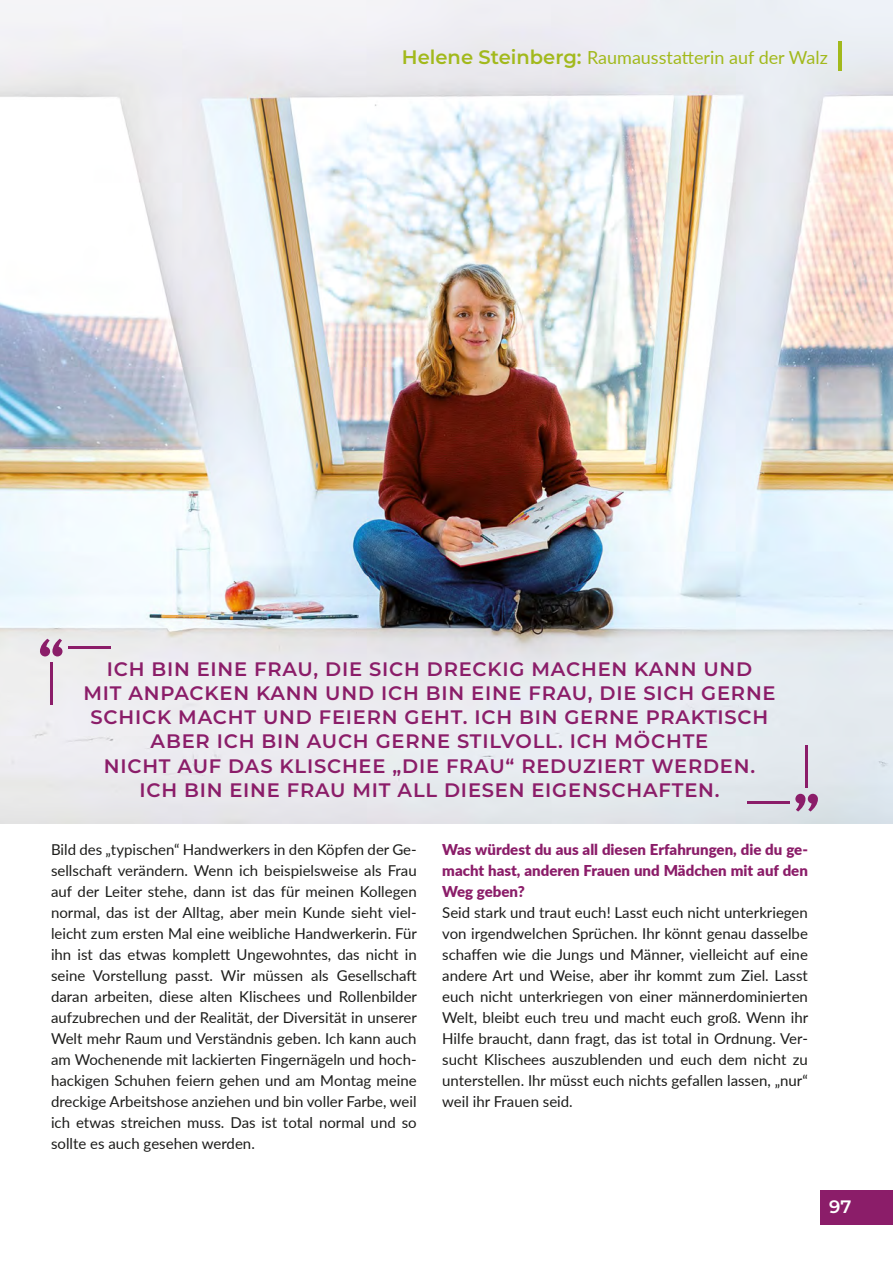
<style>
.page{position:relative;width:893px;height:1263px;background:#fff}
.page>*{position:absolute;margin:0;border:0;box-sizing:border-box;transform-origin:0 0}
.t1{font:600 19.5px/24px "Montserrat";letter-spacing:.04em;color:#8b1d69;text-align:center}
.Brsch_Kolumne{font:18px "Lato";color:#a2b91c}
.t2{font:600 18px "Montserrat";color:#fff}
.Brsch_Copy{font:15px/21px "Lato";color:#1d1d1b;text-align:justify}
.Brsch_Copy-2{font:900 15px/21px "Lato";color:#8b1d69;text-align:justify}
.s1{font-family:"Montserrat";font-weight:600;font-size:19.5px}
</style>
<div class="page">
<img style="left:0;top:0;width:893px;height:823px">
<div style="left:821px;top:1191px;width:72px;height:34px;background:#8b1d69"></div>
<svg style="left:40px;top:639px;width:23px;height:17px"></svg>
<hr style="left:50px;top:662px;width:2px;height:43px;background:#8b1d69">
<hr style="left:68px;top:646px;width:42px;height:3px;background:#8b1d69">
<svg style="left:795px;top:794px;width:23px;height:17px"></svg>
<hr style="left:805px;top:746px;width:3px;height:42px;background:#8b1d69">
<hr style="left:748px;top:801px;width:42px;height:3px;background:#8b1d69">
<hr style="left:838px;top:42px;width:4px;height:29px;background:#a2b91c">
<p class="Brsch_Kolumne" style="left:402px;top:44px;width:427px"><span class="s1">Helene Steinberg:</span> Raumausstatterin auf der Walz</p>
<p class="t1" style="left:107px;top:657px;width:647px">ICH BIN EINE FRAU, DIE SICH DRECKIG MACHEN KANN UND</p>
<p class="t1" style="left:83px;top:681px;width:694px">MIT ANPACKEN KANN UND ICH BIN EINE FRAU, DIE SICH GERNE<br>SCHICK MACHT UND FEIERN GEHT. ICH BIN GERNE PRAKTISCH<br>ABER ICH BIN AUCH GERNE STILVOLL. ICH MÖCHTE</p>
<p class="t1" style="left:104px;top:753px;width:653px">NICHT AUF DAS KLISCHEE „DIE FRAU“ REDUZIERT WERDEN.</p>
<p class="t1" style="left:139px;top:777px;width:582px">ICH BIN EINE FRAU MIT ALL DIESEN EIGENSCHAFTEN.</p>
<p class="Brsch_Copy" style="left:51px;top:838px;width:367px">Bild des „typischen“ Handwerkers in den Köpfen der Ge&shy;sellschaft verändern. Wenn ich beispielsweise als Frau auf der Leiter stehe, dann ist das für meinen Kollegen normal, das ist der Alltag, aber mein Kunde sieht viel&shy;leicht zum ersten Mal eine weibliche Handwerkerin. Für ihn ist das etwas komplett Ungewohntes, das nicht in seine Vorstellung passt. Wir müssen als Gesellschaft daran arbeiten, diese alten Klischees und Rollenbilder aufzubrechen und der Realität, der Diversität in unserer Welt mehr Raum und Verständnis geben. Ich kann auch am Wochenende mit lackierten Fingernägeln und hoch&shy;hackigen Schuhen feiern gehen und am Montag meine dreckige Arbeitshose anziehen und bin voller Farbe, weil ich etwas streichen muss. Das ist total normal und so sollte es auch gesehen werden.</p>
<p class="Brsch_Copy-2" style="left:442px;top:838px;width:367px">Was würdest du aus all diesen Erfahrungen, die du ge&shy;macht hast, anderen Frauen und Mädchen mit auf den Weg geben?</p>
<p class="Brsch_Copy" style="left:442px;top:901px;width:367px">Seid stark und traut euch! Lasst euch nicht unterkriegen von irgendwelchen Sprüchen. Ihr könnt genau dasselbe schaffen wie die Jungs und Männer, vielleicht auf eine andere Art und Weise, aber ihr kommt zum Ziel. Lasst euch nicht unterkriegen von einer männerdominierten Welt, bleibt euch treu und macht euch groß. Wenn ihr Hilfe braucht, dann fragt, das ist total in Ordnung. Ver&shy;sucht Klischees auszublenden und euch dem nicht zu unterstellen. Ihr müsst euch nichts gefallen lassen, „nur“ weil ihr Frauen seid.</p>
<p class="t2" style="left:829px;top:1194px;width:24px">97</p>
</div>
